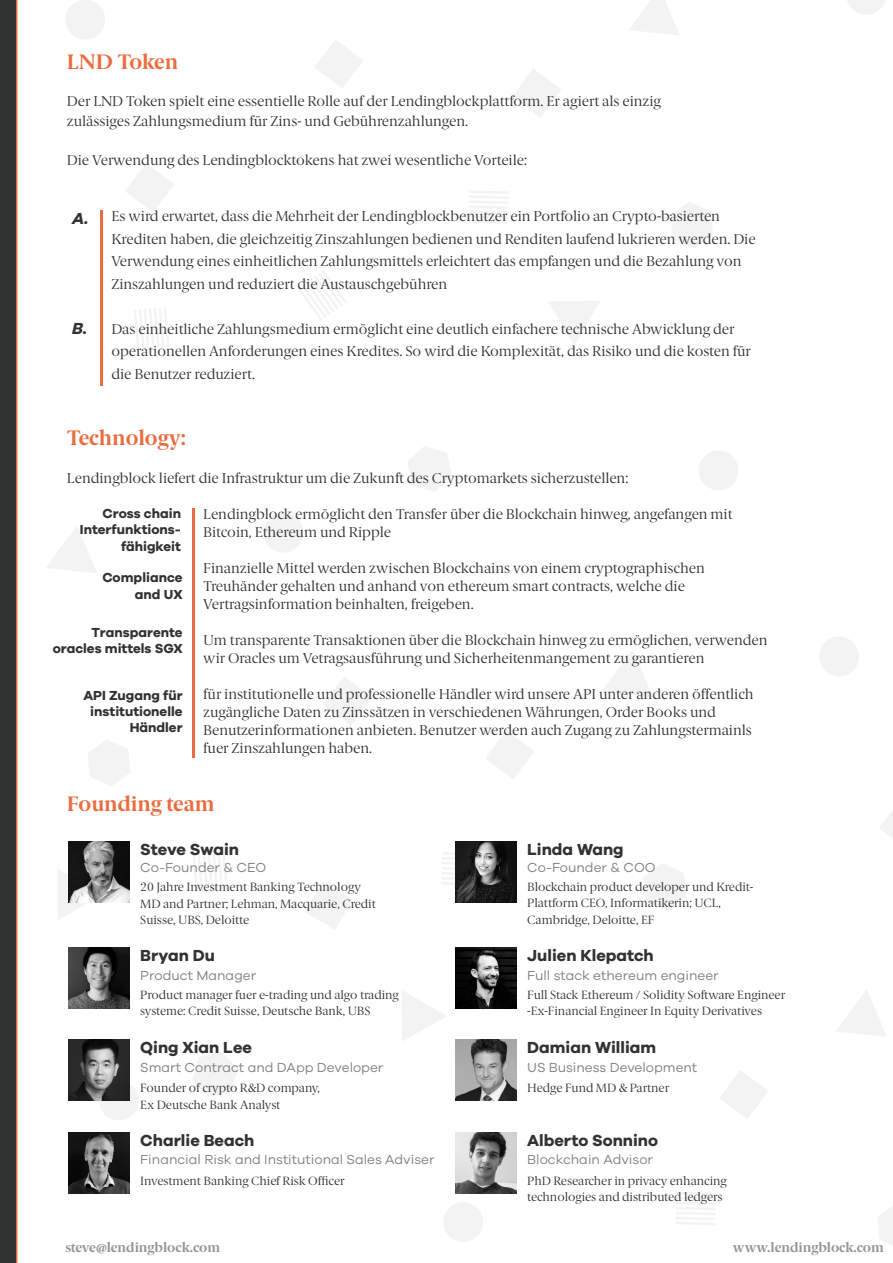
<style>
.page{position:relative;width:893px;height:1263px;background:#fff}
.page>*{position:absolute;margin:0;border:0;box-sizing:border-box;transform-origin:0 0}
.t1{font:700 21px "Berlingske Serif";color:#ec6c40}
.t2{font:700 16.5px "Galano Grotesque";color:#303332}
.t3{font:italic 700 16.5px "Galano Grotesque";color:#303332}
.t4{font:14.25px/18px "Berlingske Serif";color:#303332}
.t5{font:13.5px "Galano Grotesque";color:#808285}
.t6{font:700 13.5px/16.2px "Galano Grotesque";color:#303332;text-align:right}
.t7{font:700 13.5px "Berlingske Serif";color:#939598}
.t8{font:12px/16.5px "Berlingske Serif";color:#303332}
</style>
<div class="page">
<svg style="left:408px;top:446px;width:44px;height:45px"></svg>
<div style="left:698px;top:450px;width:40px;height:40px;background:#f0f1f2;border-radius:50%"></div>
<svg style="left:549px;top:301px;width:51px;height:44px"></svg>
<svg style="left:486px;top:731px;width:48px;height:48px"></svg>
<svg style="left:298px;top:271px;width:48px;height:49px"></svg>
<svg style="left:644px;top:864px;width:42px;height:46px"></svg>
<svg style="left:819px;top:637px;width:40px;height:39px"></svg>
<svg style="left:602px;top:650px;width:50px;height:47px"></svg>
<svg style="left:880px;top:810px;width:13px;height:28px"></svg>
<svg style="left:442px;top:852px;width:13px;height:32px"></svg>
<svg style="left:513px;top:69px;width:48px;height:48px"></svg>
<svg style="left:671px;top:202px;width:42px;height:46px"></svg>
<svg style="left:847px;top:0;width:38px;height:14px"></svg>
<svg style="left:629px;top:0;width:50px;height:35px"></svg>
<svg style="left:469px;top:191px;width:40px;height:33px"></svg>
<svg style="left:315px;top:40px;width:48px;height:48px"></svg>
<svg style="left:88px;top:740px;width:42px;height:46px"></svg>
<svg style="left:264px;top:513px;width:39px;height:39px"></svg>
<svg style="left:46px;top:527px;width:51px;height:46px"></svg>
<svg style="left:324px;top:677px;width:48px;height:48px"></svg>
<svg style="left:720px;top:1070px;width:48px;height:48px"></svg>
<svg style="left:878px;top:1206px;width:15px;height:40px"></svg>
<svg style="left:837px;top:990px;width:49px;height:46px"></svg>
<svg style="left:676px;top:1192px;width:40px;height:33px"></svg>
<svg style="left:66px;top:0;width:39px;height:39px"></svg>
<svg style="left:126px;top:164px;width:48px;height:48px"></svg>
<svg style="left:134px;top:307px;width:35px;height:42px"></svg>
<svg style="left:305px;top:882px;width:47px;height:47px"></svg>
<svg style="left:192px;top:1053px;width:46px;height:43px"></svg>
<svg style="left:444px;top:1202px;width:39px;height:40px"></svg>
<svg style="left:402px;top:991px;width:44px;height:50px"></svg>
<svg style="left:99px;top:1078px;width:40px;height:42px"></svg>
<svg style="left:58px;top:869px;width:45px;height:50px"></svg>
<svg style="left:193px;top:850px;width:35px;height:41px"></svg>
<svg style="left:0;top:0;width:18px;height:1263px;background:#443d38"></svg>
<img style="left:68px;top:841px;width:61px;height:61px">
<img style="left:68px;top:1040px;width:61px;height:61px">
<img style="left:455px;top:1040px;width:61px;height:61px">
<img style="left:68px;top:947px;width:61px;height:61px">
<img style="left:455px;top:947px;width:61px;height:61px">
<img style="left:68px;top:1132px;width:61px;height:61px">
<img style="left:455px;top:1132px;width:61px;height:61px">
<img style="left:455px;top:841px;width:61px;height:61px">
<hr style="left:192px;top:508px;width:3px;height:249px;background:#ec6c40">
<hr style="left:100px;top:210px;width:3px;height:176px;background:#ec6c40">
<p class="t1" style="left:67px;top:44px;width:113px">LND Token</p>
<p class="t4" style="left:67px;top:92px;width:595px;line-height:19.5px">Der LND Token spielt eine essentielle Rolle auf der Lendingblockplattform. Er agiert als einzig zulässiges Zahlungsmedium für Zins- und Gebührenzahlungen.</p>
<p class="t4" style="left:67px;top:151px;width:461px">Die Verwendung des Lendingblocktokens hat zwei wesentliche Vorteile:</p>
<p class="t3" style="left:72px;top:208px;width:18px">A.</p>
<p class="t3" style="left:72px;top:318px;width:16px">B.</p>
<p class="t4" style="left:111px;top:205px;width:646px;line-height:22.5px">Es wird erwartet, dass die Mehrheit der Lendingblockbenutzer ein Portfolio an Crypto-basierten Krediten haben, die gleichzeitig Zinszahlungen bedienen und Renditen laufend lukrieren werden. Die Verwendung eines einheitlichen Zahlungsmittels erleichtert das empfangen und die Bezahlung von Zinszahlungen und reduziert die Austauschgebühren</p>
<p class="t4" style="left:111px;top:317px;width:641px;line-height:22.5px">Das einheitliche Zahlungsmedium ermöglicht eine deutlich einfachere technische Abwicklung der operationellen Anforderungen eines Kredites. So wird die Komplexität, das Risiko und die kosten für die Benutzer reduziert.</p>
<p class="t1" style="left:67px;top:421px;width:120px">Technology:</p>
<p class="t4" style="left:67px;top:469px;width:563px">Lendingblock liefert die Infrastruktur um die Zukunft des Cryptomarkets sicherzustellen:</p>
<p class="t4" style="left:203px;top:505px;width:531px">Lendingblock ermöglicht den Transfer über die Blockchain hinweg, angefangen mit<br>Bitcoin, Ethereum und Ripple</p>
<p class="t4" style="left:203px;top:559px;width:503px">Finanzielle Mittel werden zwischen Blockchains von einem cryptographischen<br>Treuhänder gehalten und anhand von ethereum smart contracts, welche die<br>Vertragsinformation beinhalten, freigeben.</p>
<p class="t4" style="left:203px;top:631px;width:566px">Um transparente Transaktionen über die Blockchain hinweg zu ermöglichen, verwenden wir Oracles um Vetragsausführung und Sicherheitenmangement zu garantieren</p>
<p class="t4" style="left:203px;top:685px;width:552px">für institutionelle und professionelle Händler wird unsere API unter anderen öffentlich zugängliche Daten zu Zinssätzen in verschiedenen Währungen, Order Books und Benutzerinformationen anbieten. Benutzer werden auch Zugang zu Zahlungstermainls fuer Zinszahlungen haben.</p>
<p class="t6" style="left:80px;top:505px;width:103px">Cross chain<br>Interfunktions-</p>
<p class="t6" style="left:121px;top:537px;width:62px">fähigkeit</p>
<p class="t6" style="left:102px;top:569px;width:82px">Compliance and UX</p>
<p class="t6" style="left:92px;top:624px;width:93px">Transparente</p>
<p class="t6" style="left:53px;top:640px;width:131px">oracles mittels SGX</p>
<p class="t6" style="left:83px;top:686px;width:101px">API Zugang für institutionelle<br>Händler</p>
<p class="t1" style="left:67px;top:787px;width:149px">Founding team</p>
<p class="t2" style="left:140px;top:839px;width:100px">Steve Swain</p>
<p class="t5" style="left:140px;top:860px;width:128px">Co-Founder &amp; CEO</p>
<p class="t8" style="left:140px;top:879px;width:237px">20 Jahre Investment Banking Technology<br>MD and Partner; Lehman, Macquarie, Credit<br>Suisse, UBS, Deloitte</p>
<p class="t2" style="left:527px;top:839px;width:98px">Linda Wang</p>
<p class="t5" style="left:527px;top:860px;width:130px">Co-Founder &amp; COO</p>
<p class="t8" style="left:527px;top:878px;width:227px">Blockchain product developer und Kredit-<br>Plattform CEO, Informatikerin; UCL,<br>Cambridge, Deloitte, EF</p>
<p class="t2" style="left:140px;top:945px;width:76px">Bryan Du</p>
<p class="t2" style="left:527px;top:945px;width:128px">Julien Klepatch</p>
<p class="t8" style="left:140px;top:986px;width:260px">Product manager fuer e-trading und algo trading systeme: Credit Suisse, Deutsche Bank, UBS</p>
<p class="t8" style="left:527px;top:986px;width:259px">Full Stack Ethereum / Solidity Software Engineer -Ex-Financial Engineer In Equity Derivatives</p>
<p class="t5" style="left:140px;top:968px;width:117px">Product Manager</p>
<p class="t5" style="left:527px;top:968px;width:193px">Full stack ethereum engineer</p>
<p class="t2" style="left:140px;top:1038px;width:113px">Qing Xian Lee</p>
<p class="t2" style="left:527px;top:1038px;width:130px">Damian William</p>
<p class="t5" style="left:140px;top:1059px;width:245px">Smart Contract and DApp Developer</p>
<p class="t8" style="left:140px;top:1080px;width:181px">Founder of crypto R&amp;D company,<br>Ex Deutsche Bank Analyst</p>
<p class="t8" style="left:527px;top:1080px;width:143px">Hedge Fund MD &amp; Partner</p>
<p class="t5" style="left:527px;top:1059px;width:171px">US Business Development</p>
<p class="t2" style="left:140px;top:1130px;width:116px">Charlie Beach</p>
<p class="t2" style="left:527px;top:1130px;width:132px">Alberto Sonnino</p>
<p class="t5" style="left:140px;top:1151px;width:296px">Financial Risk and Institutional Sales Adviser</p>
<p class="t5" style="left:527px;top:1151px;width:127px">Blockchain Advisor</p>
<p class="t8" style="left:140px;top:1172px;width:206px">Investment Banking Chief Risk Officer</p>
<p class="t8" style="left:527px;top:1172px;width:201px">PhD Researcher in privacy enhancing technologies and distributed ledgers</p>
<p class="t7" style="left:65px;top:1236px;width:156px">steve@lendingblock.com</p>
<p class="t7" style="left:733px;top:1236px;width:152px">www.lendingblock.com</p>
</div>
